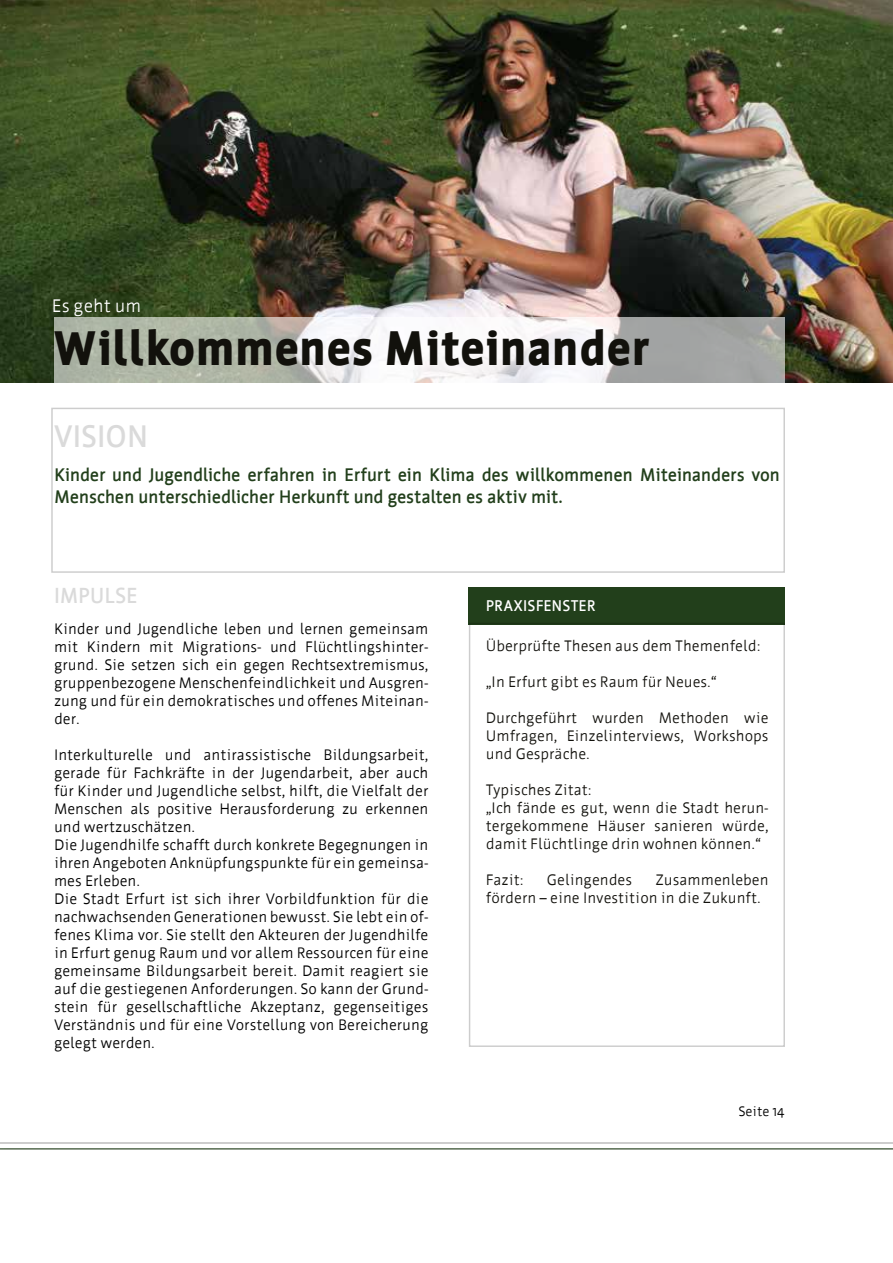
<style>
.page{position:relative;width:893px;height:1263px;background:#fff}
.page>*{position:absolute;margin:0;border:0;box-sizing:border-box;transform-origin:0 0}
.t1{font:900 48px "Werk";color:#12110c}
.t2{font:700 30.75px "Werk";letter-spacing:-.01em;color:#dadada}
.t3{font:700 21.6px "Werk";letter-spacing:-.01em;color:#dadada}
.t4{font:700 18px/21.6px "Werk";letter-spacing:-.02em;color:#223f1b}
.t5{font:18px "Werk";color:#fff}
.t6{font:700 15.3px "Werk";color:#fff}
.t7{font:15px/18px "Werk";color:#000;text-align:justify}
.t8{font:15px/18px "Werk";color:#12110c}
.t9{font:13.5px "Werk";color:#000}
</style>
<div class="page">
<img style="left:0;top:0;width:893px;height:383px">
<svg style="left:54px;top:317px;width:731px;height:66px"></svg>
<div style="left:469px;top:587px;width:316px;height:37px;background:#223f1b"></div>
<div style="left:0;top:1146px;width:893px;height:5px;background:#000;opacity:.2"></div>
<hr style="left:0;top:1140px;width:893px;height:4px;background:#000;opacity:.2">
<p class="t5" style="left:52px;top:295px;width:91px">Es geht um</p>
<h1 class="t1" style="left:52px;top:322px;width:598px">Willkommenes Miteinander</h1>
<h2 class="t2" style="left:54px;top:420px;width:96px">VISION</h2>
<p class="t4" style="left:54px;top:465px;width:728px">Kinder und Jugendliche erfahren in Erfurt ein Klima des willkommenen Miteinanders von<br>Menschen unterschiedlicher Herkunft und gestalten es aktiv mit.</p>
<h3 class="t3" style="left:54px;top:584px;width:85px">IMPULSE</h3>
<p class="t7" style="left:54px;top:620px;width:376px">Kinder und Jugendliche leben und lernen gemeinsam mit Kindern mit Migrations- und Flüchtlingshinter&shy;grund. Sie setzen sich ein gegen Rechtsextremismus, gruppenbezogene Menschenfeindlichkeit und Ausgren&shy;zung und für ein demokratisches und offenes Miteinan&shy;der.</p>
<p class="t7" style="left:54px;top:746px;width:376px;text-align:left">Interkulturelle und antirassistische Bildungsarbeit, gerade für Fachkräfte in der Jugendarbeit, aber auch für Kinder und Jugendliche selbst, hilft, die Vielfalt der Menschen als positive Herausforderung zu erkennen und wertzuschätzen.<br>Die Jugendhilfe schafft durch konkrete Begegnungen in ihren Angeboten Anknüpfungspunkte für ein gemeinsa&shy;mes Erleben.<br>Die Stadt Erfurt ist sich ihrer Vorbildfunktion für die nachwachsenden Generationen bewusst. Sie lebt ein of&shy;fenes Klima vor. Sie stellt den Akteuren der Jugendhilfe in Erfurt genug Raum und vor allem Ressourcen für eine gemeinsame Bildungsarbeit bereit. Damit reagiert sie auf die gestiegenen Anforderungen. So kann der Grund&shy;stein für gesellschaftliche Akzeptanz, gegenseitiges Verständnis und für eine Vorstellung von Bereicherung gelegt werden.</p>
<p class="t6" style="left:486px;top:597px;width:111px">PRAXISFENSTER</p>
<p class="t8" style="left:486px;top:637px;width:276px">Überprüfte Thesen aus dem Themenfeld:</p>
<p class="t8" style="left:486px;top:673px;width:232px">„In Erfurt gibt es Raum für Neues.“</p>
<p class="t8" style="left:486px;top:709px;width:284px;text-align:justify">Durchgeführt wurden Methoden wie Umfragen, Einzelinterviews, Workshops und Gespräche.</p>
<p class="t8" style="left:486px;top:781px;width:284px">Typisches Zitat:<br>„Ich fände es gut, wenn die Stadt herun&shy;tergekommene Häuser sanieren würde, damit Flüchtlinge drin wohnen können.“</p>
<p class="t8" style="left:486px;top:871px;width:39px">Fazit:</p>
<p class="t8" style="left:547px;top:871px;width:87px">Gelingendes</p>
<p class="t8" style="left:486px;top:871px;width:284px;text-indent:170px">Zusammenleben fördern – eine Investition in die Zukunft.</p>
<p class="t9" style="left:738px;top:1103px;width:48px">Seite 14</p>
</div>
